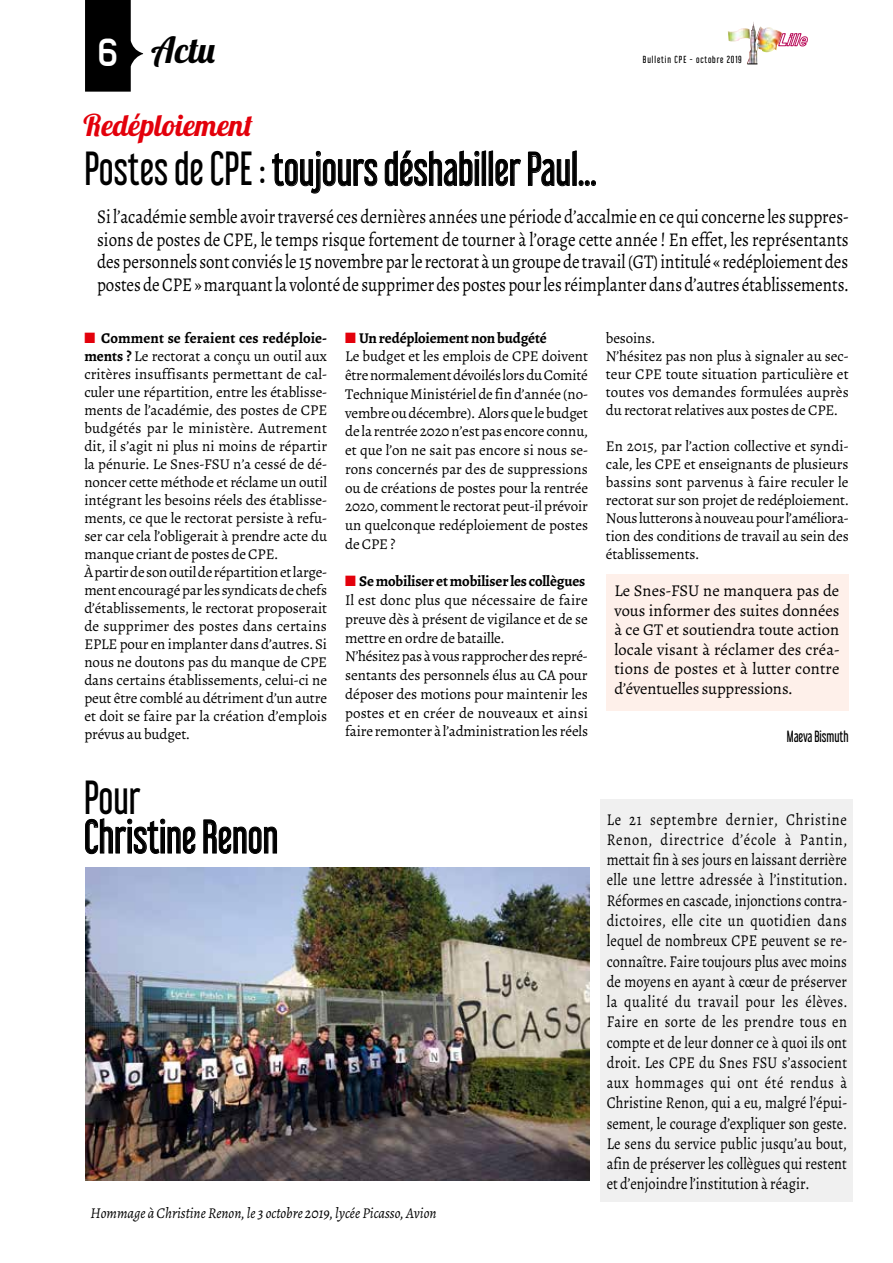
<style>
.page{position:relative;width:893px;height:1263px;background:#fff}
.page>*{position:absolute;margin:0;border:0;box-sizing:border-box;transform-origin:0 0}
.t1{font:42px/39px "Libel Suit Rg";color:#000;scale:.92 1}
.t2{font:35.85px "Lobster 1.4";color:#000}
.t3{font:30px "Lobster 1.4";letter-spacing:.02em;color:#e3000b}
.t4{font:19.5px/22.5px "Alegreya";letter-spacing:-.005em;color:#000;text-align:justify;scale:.87 1}
.t5{font:16.5px/20.2px "Alegreya";color:#000;text-align:justify;scale:.87 1}
.t6{font:16.5px/19.5px "Alegreya";color:#000;text-align:justify}
.t7{font:15px/18px "Alegreya";letter-spacing:-.005em;color:#000}
.t8{font:italic 15px "Alegreya";color:#000;scale:.95 1}
.t9{font:14.25px "Libel Suit Rg";color:#000;scale:.9 1}
.t10{font:9px "Libel Suit Rg";letter-spacing:.095em;color:#000}
.s1{font-family:"Lastwaerkbold";font-size:39px;color:#fff}
.s2{color:#e3000b}
.s3{font-weight:700}
</style>
<div class="page">
<div style="left:600px;top:799px;width:252px;height:403px;background:#f0f0f0"></div>
<svg style="left:85px;top:0;width:58px;height:92px"></svg>
<svg style="left:272px;top:151px;width:106px;height:43px"></svg>
<svg style="left:384px;top:150px;width:137px;height:37px"></svg>
<svg style="left:528px;top:150px;width:68px;height:37px"></svg>
<img style="left:728px;top:22px;width:54px;height:42px">
<svg style="left:778px;top:33px;width:29px;height:13px"></svg>
<svg style="left:85px;top:818px;width:111px;height:36px"></svg>
<svg style="left:203px;top:819px;width:74px;height:35px"></svg>
<div style="left:606px;top:574px;width:243px;height:136px;background:#fef0ea"></div>
<img style="left:85px;top:868px;width:504px;height:313px">
<h2 class="t2" style="left:98px;top:27px;width:119px"><span class="s1">6</span> Actu</h2>
<h3 class="t3" style="left:84px;top:106px;width:171px">Redéploiement</h3>
<h1 class="t1" style="left:84px;top:145px;width:558px">Postes de CPE: toujours déshabiller Paul...</h1>
<p class="t10" style="left:643px;top:52px;width:100px">Bulletin CPE - octobre 2019</p>
<p class="t4" style="left:97px;top:206px;width:865px">Si l’académie semble avoir traversé ces dernières années une période d’accalmie en ce qui concerne les suppres&shy;sions de postes de CPE, le temps risque fortement de tourner à l’orage cette année ! En effet, les représentants des personnels sont conviés le 15 novembre par le rectorat à un groupe de travail (GT) intitulé « redéploiement des postes de CPE » marquant la volonté de supprimer des postes pour les réimplanter dans d’autres établissements.</p>
<p class="t7" style="left:84px;top:329px;width:244px"><span class="s2">■</span> <span class="s3">Comment se feraient ces redéploie&shy;ments ?</span> Le rectorat a conçu un outil aux critères insuffisants permettant de cal&shy;culer une répartition, entre les établisse&shy;ments de l’académie, des postes de CPE budgétés par le ministère. Autrement dit, il s’agit ni plus ni moins de répartir la pénurie. Le Snes-FSU n’a cessé de dé&shy;noncer cette méthode et réclame un outil intégrant les besoins réels des établisse&shy;ments, ce que le rectorat persiste à refu&shy;ser car cela l’obligerait à prendre acte du manque criant de postes de CPE.<br>À partir de son outil de répartition et large&shy;ment encouragé par les syndicats de chefs d’établissements, le rectorat proposerait de supprimer des postes dans certains EPLE pour en implanter dans d’autres. Si nous ne doutons pas du manque de CPE dans certains établissements, celui-ci ne peut être comblé au détriment d’un autre et doit se faire par la création d’emplois prévus au budget.</p>
<p class="t7" style="left:345px;top:328px;width:244px;line-height:18.8px"><span class="s2">■</span> <span class="s3">Un redéploiement non budgété<br></span>Le budget et les emplois de CPE doivent être normalement dévoilés lors du Comité Technique Ministériel de fin d’année (no&shy;vembre ou décembre). Alors que le budget de la rentrée 2020 n’est pas encore connu, et que l’on ne sait pas encore si nous se&shy;rons concernés par des de suppressions ou de créations de postes pour la rentrée 2020, comment le rectorat peut-il prévoir un quelconque redéploiement de postes de CPE ?</p>
<p class="t7" style="left:345px;top:572px;width:244px;line-height:18.8px"><span class="s2">■</span> <span class="s3">Se mobiliser et mobiliser les collègues </span>Il est donc plus que nécessaire de faire preuve dès à présent de vigilance et de se mettre en ordre de bataille.<br>N’hésitez pas à vous rapprocher des repré&shy;sentants des personnels élus au CA pour déposer des motions pour maintenir les postes et en créer de nouveaux et ainsi faire remonter à l’administration les réels</p>
<h1 class="t1" style="left:84px;top:774px;width:213px">Pour<br>Christine Renon</h1>
<p class="t8" style="left:91px;top:1203px;width:366px">Hommage à Christine Renon, le 3 octobre 2019, lycée Picasso, Avion</p>
<p class="t7" style="left:606px;top:329px;width:244px">besoins.<br>N’hésitez pas non plus à signaler au sec&shy;teur CPE toute situation particulière et toutes vos demandes formulées auprès du rectorat relatives aux postes de CPE.</p>
<p class="t7" style="left:606px;top:437px;width:244px;text-align:justify">En 2015, par l’action collective et syndi&shy;cale, les CPE et enseignants de plusieurs bassins sont parvenus à faire reculer le rectorat sur son projet de redéploiement.<br>Nous lutterons à nouveau pour l’améliora&shy;tion des conditions de travail au sein des établissements.</p>
<p class="t6" style="left:614px;top:581px;width:227px">Le Snes-FSU ne manquera pas de vous informer des suites données à ce GT et soutiendra toute action locale visant à réclamer des créa&shy;tions de postes et à lutter contre d’éventuelles suppressions.</p>
<p class="t9" style="left:787px;top:725px;width:70px">Maeva Bismuth</p>
<p class="t5" style="left:607px;top:809px;width:278px">Le 21 septembre dernier, Christine Renon, directrice d’école à Pantin, mettait fin à ses jours en laissant derrière elle une lettre adressée à l’institution.<br>Réformes en cascade, injonctions contra&shy;dictoires, elle cite un quotidien dans lequel de nombreux CPE peuvent se re&shy;connaître. Faire toujours plus avec moins de moyens en ayant à cœur de préserver la qualité du travail pour les élèves.<br>Faire en sorte de les prendre tous en compte et de leur donner ce à quoi ils ont droit. Les CPE du Snes FSU s’associent aux hommages qui ont été rendus à Christine Renon, qui a eu, malgré l’épui&shy;sement, le courage d’expliquer son geste.<br>Le sens du service public jusqu’au bout, afin de préserver les collègues qui restent et d’enjoindre l’institution à réagir.</p>
</div>
